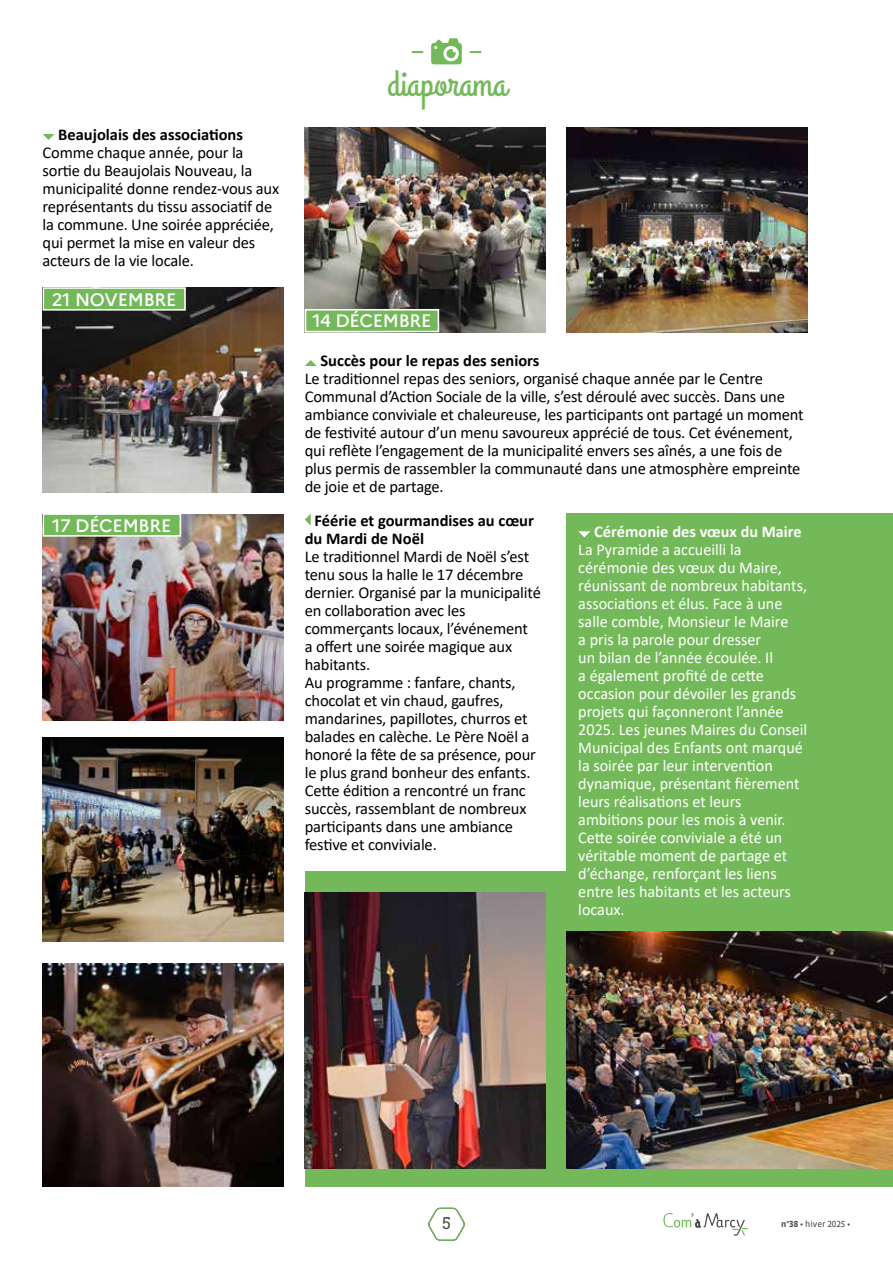
<style>
.page{position:relative;width:893px;height:1263px;background:#fff}
.page>*{position:absolute;margin:0;border:0;box-sizing:border-box;transform-origin:0 0}
.t1{font:37.5px "Grand Hotel";color:#74b959}
.t2{font:500 18px "Marianne";letter-spacing:-.01em;color:#fff}
.t3{font:16.5px/18px "Calibri";letter-spacing:-.01em;color:#000}
.t4{font:16.5px/18px "Calibri";color:#fff}
.t5{font:700 16.5px/18px "Calibri";color:#000}
.t6{font:700 16.5px "Calibri";color:#fff}
.t7{font:16.5px "Roboto Slab";color:#4a4a49}
.t8{font:9px "Vista Sans Alt Reg";color:#4a4a49}
.s1{font-family:"Vista Sans Alt";font-weight:700}
</style>
<div class="page">
<svg style="left:413px;top:51px;width:9px;height:2px"></svg>
<svg style="left:471px;top:51px;width:9px;height:2px"></svg>
<svg style="left:431px;top:38px;width:31px;height:26px"></svg>
<img style="left:43px;top:287px;width:240px;height:205px">
<img style="left:43px;top:737px;width:240px;height:205px">
<img style="left:43px;top:963px;width:240px;height:223px">
<img style="left:43px;top:515px;width:240px;height:205px">
<img style="left:305px;top:128px;width:241px;height:204px">
<img style="left:567px;top:128px;width:241px;height:204px">
<svg style="left:43px;top:134px;width:12px;height:6px"></svg>
<svg style="left:305px;top:360px;width:12px;height:6px"></svg>
<svg style="left:305px;top:514px;width:6px;height:12px"></svg>
<div style="left:43px;top:288px;width:142px;height:22px;background:#74b959"></div>
<div style="left:43px;top:287px;width:143px;height:24px;border:2px solid #fff"></div>
<div style="left:306px;top:310px;width:132px;height:22px;background:#74b959"></div>
<div style="left:305px;top:309px;width:134px;height:23px;border:2px solid #fff"></div>
<div style="left:43px;top:514px;width:137px;height:22px;background:#74b959"></div>
<div style="left:43px;top:513px;width:138px;height:24px;border:2px solid #fff"></div>
<div style="left:567px;top:513px;width:326px;height:673px;background:#74b959"></div>
<div style="left:305px;top:871px;width:338px;height:315px;background:#74b959"></div>
<svg style="left:578px;top:531px;width:12px;height:6px"></svg>
<img style="left:567px;top:932px;width:326px;height:237px">
<img style="left:305px;top:893px;width:241px;height:276px">
<svg style="left:663px;top:1213px;width:85px;height:23px"></svg>
<svg style="left:428px;top:1207px;width:37px;height:34px"></svg>
<p class="t5" style="left:58px;top:125px;width:186px">Beaujolais des associations</p>
<p class="t3" style="left:43px;top:143px;width:238px">Comme chaque année, pour la sortie du Beaujolais Nouveau, la municipalité donne rendez-vous aux représentants du tissu associatif de la commune. Une soirée appréciée, qui permet la mise en valeur des acteurs de la vie locale.</p>
<p class="t2" style="left:52px;top:288px;width:126px">21 NOVEMBRE</p>
<h1 class="t1" style="left:387px;top:60px;width:121px">diaporama</h1>
<p class="t2" style="left:312px;top:310px;width:121px">14 DÉCEMBRE</p>
<p class="t5" style="left:320px;top:351px;width:221px">Succès pour le repas des seniors</p>
<p class="t3" style="left:305px;top:369px;width:500px">Le traditionnel repas des seniors, organisé chaque année par le Centre Communal d’Action Sociale de la ville, s’est déroulé avec succès. Dans une ambiance conviviale et chaleureuse, les participants ont partagé un moment de festivité autour d’un menu savoureux apprécié de tous. Cet événement, qui reflète l’engagement de la municipalité envers ses aînés, a une fois de plus permis de rassembler la communauté dans une atmosphère empreinte de joie et de partage.</p>
<p class="t5" style="left:305px;top:511px;width:231px;text-indent:10px">Féérie et gourmandises au cœur du Mardi de Noël</p>
<p class="t3" style="left:305px;top:547px;width:238px">Le traditionnel Mardi de Noël s’est tenu sous la halle le 17 décembre dernier. Organisé par la municipalité en collaboration avec les commerçants locaux, l’événement<br>a offert une soirée magique aux habitants.<br>Au programme : fanfare, chants, chocolat et vin chaud, gaufres, mandarines, papillotes, churros et balades en calèche. Le Père Noël a honoré la fête de sa présence, pour le plus grand bonheur des enfants.<br>Cette édition a rencontré un franc succès, rassemblant de nombreux participants dans une ambiance festive et conviviale.</p>
<p class="t2" style="left:52px;top:514px;width:121px">17 DÉCEMBRE</p>
<p class="t6" style="left:594px;top:520px;width:209px">Cérémonie des vœux du Maire</p>
<p class="t4" style="left:578px;top:540px;width:231px">La Pyramide a accueilli la cérémonie des vœux du Maire, réunissant de nombreux habitants, associations et élus. Face à une salle comble, Monsieur le Maire<br>a pris la parole pour dresser<br>un bilan de l’année écoulée. Il<br>a également profité de cette occasion pour dévoiler les grands projets qui façonneront l’année<br>2025. Les jeunes Maires du Conseil<br>Municipal des Enfants ont marqué la soirée par leur intervention dynamique, présentant fièrement leurs réalisations et leurs ambitions pour les mois à venir.<br>Cette soirée conviviale a été un véritable moment de partage et d’échange, renforçant les liens entre les habitants et les acteurs locaux.</p>
<p class="t7" style="left:442px;top:1212px;width:10px">5</p>
<p class="t8" style="left:781px;top:1219px;width:71px"><span class="s1">n°38 •</span> hiver 2025 <span class="s1">•</span></p>
</div>
